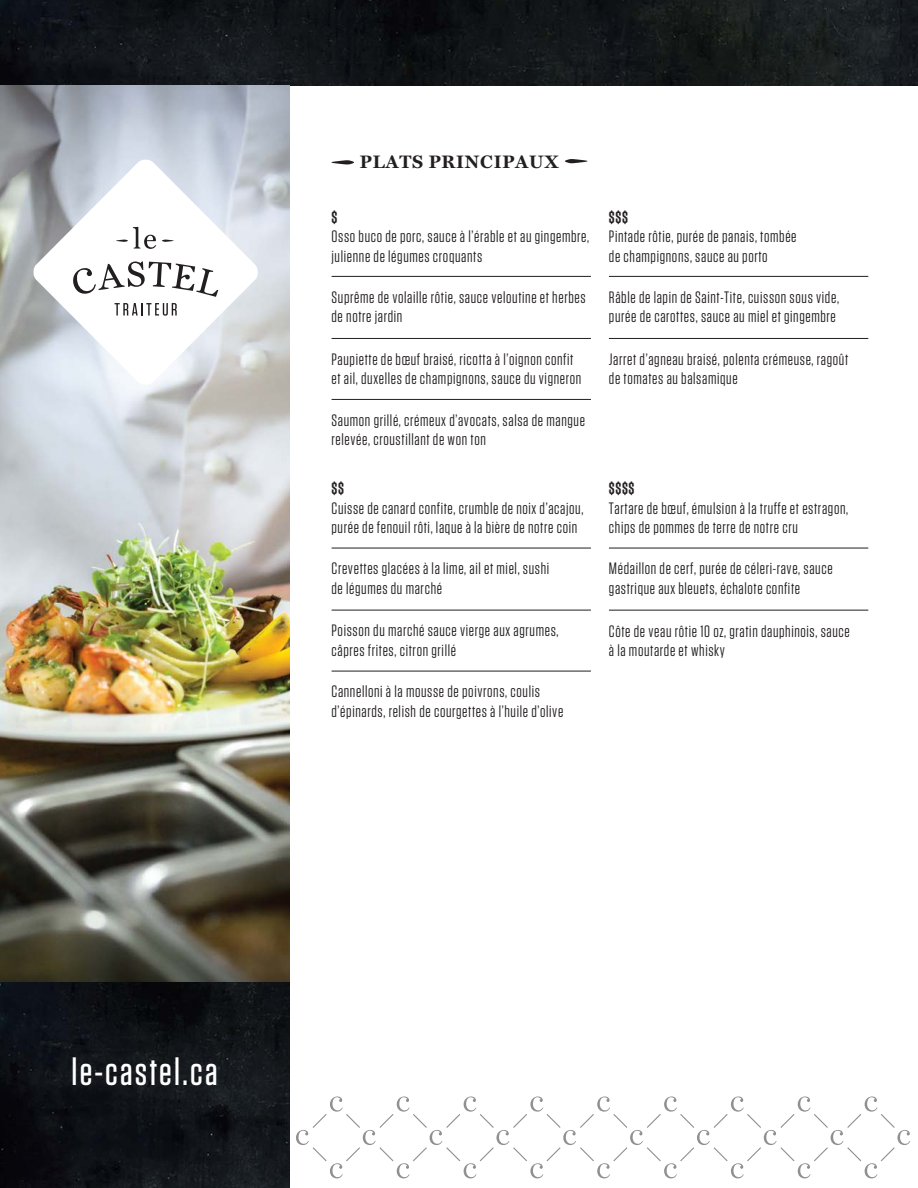
<style>
.page{position:relative;width:918px;height:1188px;background:#fff}
.page>*{position:absolute;margin:0;border:0;box-sizing:border-box;transform-origin:0 0}
.t1{font:500 39px "Tungsten";letter-spacing:.06em;color:#fff}
.t2{font:700 18.15px "Miller Text";letter-spacing:.04em;color:#231f20}
.t3{font:16.5px/19.5px "Tungsten";letter-spacing:.04em;color:#231f20}
.t4{font:600 16.5px "Tungsten";color:#231f20}
</style>
<div class="page">
<svg style="left:296px;top:1096px;width:614px;height:82px"></svg>
<img style="left:0;top:0;width:918px;height:85px">
<img style="left:0;top:85px;width:289px;height:898px">
<img style="left:0;top:983px;width:289px;height:205px">
<svg style="left:34px;top:160px;width:224px;height:225px"></svg>
<svg style="left:72px;top:261px;width:146px;height:36px"></svg>
<svg style="left:162px;top:240px;width:12px;height:2px"></svg>
<svg style="left:116px;top:227px;width:40px;height:22px"></svg>
<svg style="left:115px;top:303px;width:62px;height:13px"></svg>
<svg style="left:332px;top:160px;width:22px;height:4px"></svg>
<svg style="left:565px;top:159px;width:22px;height:4px"></svg>
<hr style="left:332px;top:338px;width:259px;height:1px;background:#231f20">
<hr style="left:332px;top:399px;width:259px;height:1px;background:#231f20">
<hr style="left:332px;top:610px;width:259px;height:1px;background:#231f20">
<hr style="left:332px;top:671px;width:259px;height:1px;background:#231f20">
<hr style="left:332px;top:276px;width:259px;height:1px;background:#231f20">
<hr style="left:332px;top:548px;width:259px;height:1px;background:#231f20">
<hr style="left:609px;top:276px;width:259px;height:1px;background:#231f20">
<hr style="left:609px;top:548px;width:259px;height:1px;background:#231f20">
<hr style="left:609px;top:610px;width:259px;height:1px;background:#231f20">
<hr style="left:609px;top:338px;width:259px;height:1px;background:#231f20">
<p class="t2" style="left:360px;top:151px;width:201px">PLATS PRINCIPAUX</p>
<p class="t4" style="left:332px;top:208px;width:7px">$</p>
<p class="t3" style="left:332px;top:227px;width:259px">Osso buco de porc, sauce à l’érable et au gingembre, julienne de légumes croquants</p>
<p class="t3" style="left:332px;top:288px;width:256px">Suprême de volaille rôtie, sauce veloutine et herbes de notre jardin</p>
<p class="t3" style="left:332px;top:350px;width:251px">Paupiette de bœuf braisé, ricotta à l’oignon confit et ail, duxelles de champignons, sauce du vigneron</p>
<p class="t3" style="left:332px;top:411px;width:255px">Saumon grillé, crémeux d’avocats, salsa de mangue relevée, croustillant de won ton</p>
<p class="t4" style="left:332px;top:480px;width:14px">$$</p>
<p class="t3" style="left:332px;top:499px;width:253px">Cuisse de canard confite, crumble de noix d’acajou, purée de fenouil rôti, laque à la bière de notre coin</p>
<p class="t3" style="left:332px;top:559px;width:219px">Crevettes glacées à la lime, ail et miel, sushi de légumes du marché</p>
<p class="t3" style="left:332px;top:621px;width:229px">Poisson du marché sauce vierge aux agrumes, câpres frites, citron grillé</p>
<p class="t3" style="left:332px;top:682px;width:233px">Cannelloni à la mousse de poivrons, coulis d’épinards, relish de courgettes à l’huile d’olive</p>
<p class="t4" style="left:609px;top:208px;width:21px">$$$</p>
<p class="t3" style="left:609px;top:227px;width:189px">Pintade rôtie, purée de panais, tombée de champignons, sauce au porto</p>
<p class="t3" style="left:609px;top:288px;width:232px">Râble de lapin de Saint-Tite, cuisson sous vide, purée de carottes, sauce au miel et gingembre</p>
<p class="t3" style="left:609px;top:350px;width:241px">Jarret d’agneau braisé, polenta crémeuse, ragoût de tomates au balsamique</p>
<p class="t4" style="left:609px;top:480px;width:27px">$$$$</p>
<p class="t3" style="left:609px;top:499px;width:241px">Tartare de bœuf, émulsion à la truffe et estragon, chips de pommes de terre de notre cru</p>
<p class="t3" style="left:609px;top:559px;width:225px">Médaillon de cerf, purée de céleri-rave, sauce gastrique aux bleuets, échalote confite</p>
<p class="t3" style="left:609px;top:621px;width:242px">Côte de veau rôtie 10 oz, gratin dauphinois, sauce à la moutarde et whisky</p>
<h1 class="t1" style="left:72px;top:1051px;width:147px">le-castel.ca</h1>
</div>
